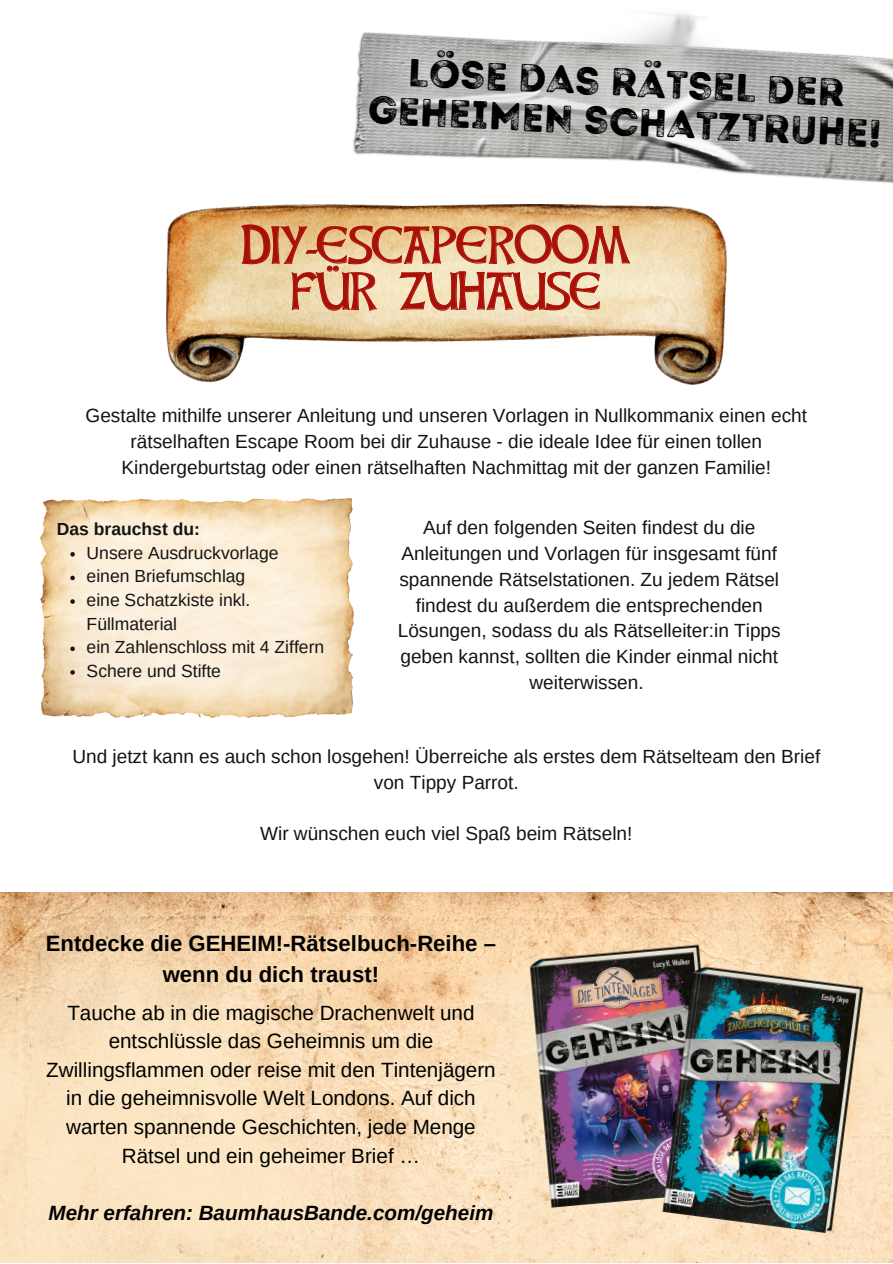
<style>
.page{position:relative;width:893px;height:1264px;background:#fff}
.page>*{position:absolute;margin:0;border:0;box-sizing:border-box;transform-origin:0 0}
.t1{font:45.75px "Celtic Hand";color:#a91108}
.t2{font:39.15px/39.2px "Intro Rust G Base";color:#000;text-align:center}
.t3{font:700 22.2px/30.9px "Arimo";color:#000;text-align:center}
.t4{font:20.7px/28.5px "Arimo";color:#000;text-align:center}
.t5{font:italic 700 20.7px "Arimo";color:#000}
.t6{font:19.05px/25.8px "Arimo";color:#141414;text-align:center}
.t7{font:17.55px/23.5px "Arimo";color:#141414}
.t8{font:700 17.55px "Arimo";color:#141414}
</style>
<div class="page">
<img style="left:304px;top:13px;width:588px;height:276px">
<img style="left:166px;top:205px;width:560px;height:180px">
<svg style="left:237px;top:224px;width:393px;height:88px;background:#e6c19a"></svg>
<img style="left:0;top:892px;width:892px;height:370px">
<img style="left:503px;top:904px;width:264px;height:341px">
<img style="left:635px;top:925px;width:257px;height:337px">
<img style="left:41px;top:498px;width:312px;height:219px">
<svg style="left:70px;top:552px;width:5px;height:4px"></svg>
<svg style="left:70px;top:575px;width:5px;height:5px"></svg>
<svg style="left:70px;top:599px;width:5px;height:5px"></svg>
<svg style="left:70px;top:646px;width:5px;height:5px"></svg>
<svg style="left:70px;top:670px;width:5px;height:4px"></svg>
<p class="t2" style="left:371px;top:49px;width:515px;rotate:3deg">LÖSE DAS RÄTSEL DER<br>GEHEIMEN SCHATZTRUHE!</p>
<p class="t1" style="left:240px;top:226px;width:391px">DIY-ESCAPEROOM</p>
<p class="t1" style="left:292px;top:272px;width:310px">FÜR ZUHAUSE</p>
<p class="t6" style="left:86px;top:402px;width:723px">Gestalte mithilfe unserer Anleitung und unseren Vorlagen in Nullkommanix einen echt rätselhaften Escape Room bei dir Zuhause - die ideale Idee für einen tollen<br>Kindergeburtstag oder einen rätselhaften Nachmittag mit der ganzen Familie!</p>
<p class="t8" style="left:57px;top:519px;width:145px">Das brauchst du:</p>
<p class="t6" style="left:398px;top:514px;width:384px">Auf den folgenden Seiten findest du die Anleitungen und Vorlagen für insgesamt fünf spannende Rätselstationen. Zu jedem Rätsel findest du außerdem die entsprechenden Lösungen, sodass du als Rätselleiter:in Tipps geben kannst, sollten die Kinder einmal nicht weiterwissen.</p>
<p class="t7" style="left:87px;top:541px;width:193px">Unsere Ausdruckvorlage</p>
<p class="t7" style="left:87px;top:564px;width:160px">einen Briefumschlag</p>
<p class="t7" style="left:87px;top:588px;width:165px">eine Schatzkiste inkl.<br>Füllmaterial</p>
<p class="t7" style="left:87px;top:635px;width:239px">ein Zahlenschloss mit 4 Ziffern</p>
<p class="t7" style="left:87px;top:659px;width:136px">Schere und Stifte</p>
<p class="t6" style="left:72px;top:743px;width:749px">Und jetzt kann es auch schon losgehen! Überreiche als erstes dem Rätselteam den Brief von Tippy Parrot.</p>
<p class="t6" style="left:260px;top:821px;width:374px">Wir wünschen euch viel Spaß beim Rätseln!</p>
<p class="t3" style="left:46px;top:927px;width:451px">Entdecke die GEHEIM!-Rätselbuch-Reihe – wenn du dich traust!</p>
<p class="t4" style="left:46px;top:998px;width:451px">Tauche ab in die magische Drachenwelt und entschlüssle das Geheimnis um die Zwillingsflammen oder reise mit den Tintenjägern in die geheimnisvolle Welt Londons. Auf dich warten spannende Geschichten, jede Menge Rätsel und ein geheimer Brief …</p>
<p class="t5" style="left:48px;top:1200px;width:446px">Mehr erfahren: BaumhausBande.com/geheim</p>
</div>
